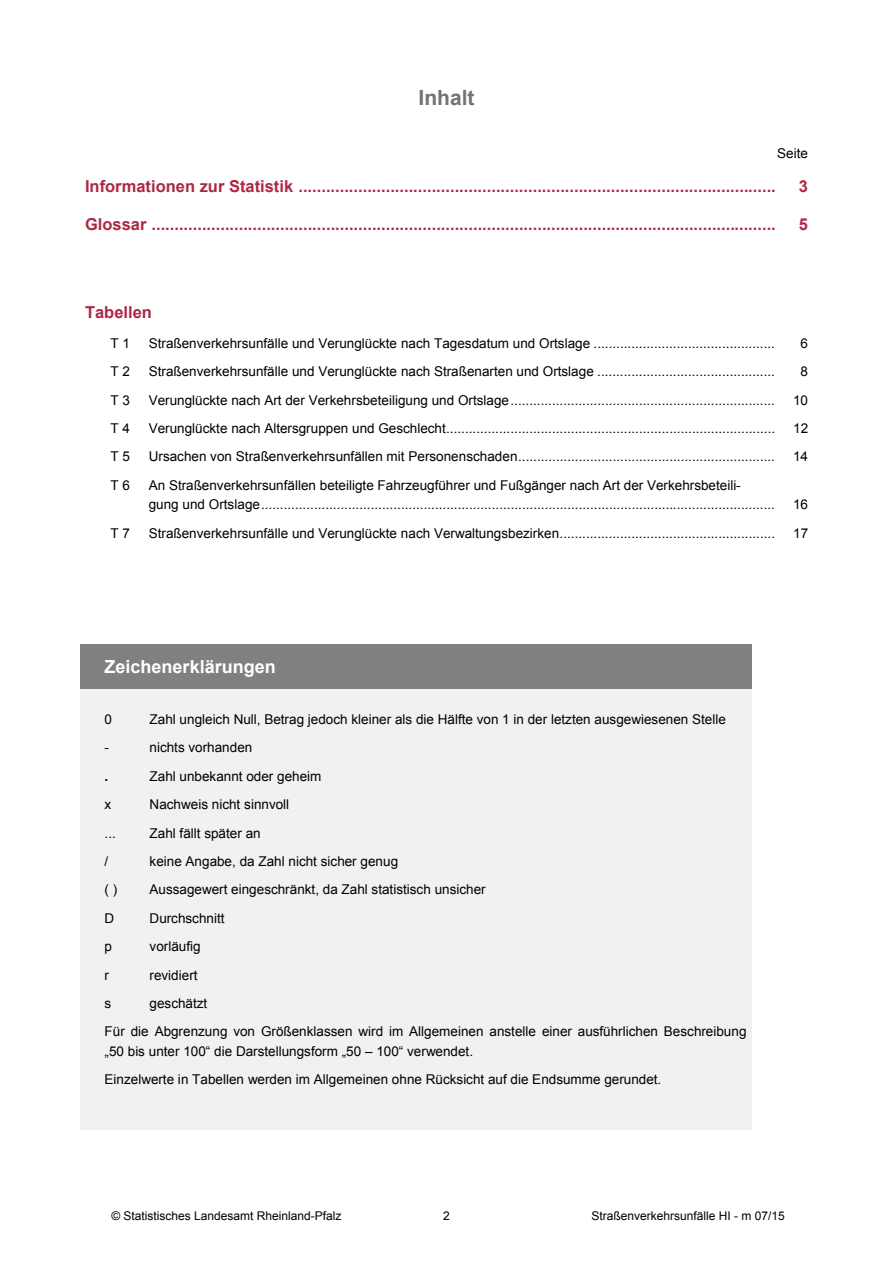
<style>
.page{position:relative;width:893px;height:1263px;background:#fff}
.page>*{position:absolute;margin:0;border:0;box-sizing:border-box;transform-origin:0 0}
.t1{font:700 21px "Arial";color:#717377}
.t2{font:700 18px "Arial";color:#fff}
.t3{font:700 16.5px "Arial";color:#ad2845}
.t4{font:13.5px/19.5px "Arial";color:#000}
.t5{font:700 13.5px "Arial";color:#000}
.t6{font:12px "Arial";color:#000}
</style>
<div class="page">
<div style="left:80px;top:644px;width:19px;height:45px;background:#808080"></div>
<div style="left:99px;top:644px;width:653px;height:45px;background:#808080"></div>
<div style="left:80px;top:689px;width:19px;height:22px;background:#eff1f2"></div>
<div style="left:99px;top:689px;width:45px;height:22px;background:#eff1f2"></div>
<div style="left:144px;top:689px;width:608px;height:22px;background:#eff1f2"></div>
<div style="left:80px;top:711px;width:19px;height:29px;background:#eff1f2"></div>
<div style="left:99px;top:711px;width:45px;height:29px;background:#eff1f2"></div>
<div style="left:150px;top:711px;width:597px;height:29px;background:#eff1f2"></div>
<div style="left:80px;top:740px;width:19px;height:28px;background:#eff1f2"></div>
<div style="left:99px;top:740px;width:45px;height:28px;background:#eff1f2"></div>
<div style="left:150px;top:740px;width:597px;height:28px;background:#eff1f2"></div>
<div style="left:80px;top:768px;width:19px;height:29px;background:#eff1f2"></div>
<div style="left:99px;top:768px;width:45px;height:29px;background:#eff1f2"></div>
<div style="left:150px;top:768px;width:597px;height:29px;background:#eff1f2"></div>
<div style="left:80px;top:797px;width:19px;height:28px;background:#eff1f2"></div>
<div style="left:99px;top:797px;width:45px;height:28px;background:#eff1f2"></div>
<div style="left:150px;top:797px;width:597px;height:28px;background:#eff1f2"></div>
<div style="left:80px;top:825px;width:19px;height:28px;background:#eff1f2"></div>
<div style="left:99px;top:825px;width:45px;height:28px;background:#eff1f2"></div>
<div style="left:150px;top:825px;width:597px;height:28px;background:#eff1f2"></div>
<div style="left:80px;top:853px;width:19px;height:29px;background:#eff1f2"></div>
<div style="left:99px;top:853px;width:45px;height:29px;background:#eff1f2"></div>
<div style="left:150px;top:853px;width:597px;height:29px;background:#eff1f2"></div>
<div style="left:80px;top:882px;width:19px;height:28px;background:#eff1f2"></div>
<div style="left:99px;top:882px;width:45px;height:28px;background:#eff1f2"></div>
<div style="left:150px;top:882px;width:597px;height:28px;background:#eff1f2"></div>
<div style="left:80px;top:910px;width:19px;height:29px;background:#eff1f2"></div>
<div style="left:99px;top:910px;width:45px;height:29px;background:#eff1f2"></div>
<div style="left:150px;top:910px;width:597px;height:29px;background:#eff1f2"></div>
<div style="left:80px;top:939px;width:19px;height:28px;background:#eff1f2"></div>
<div style="left:99px;top:939px;width:45px;height:28px;background:#eff1f2"></div>
<div style="left:150px;top:939px;width:597px;height:28px;background:#eff1f2"></div>
<div style="left:80px;top:967px;width:19px;height:28px;background:#eff1f2"></div>
<div style="left:99px;top:967px;width:45px;height:28px;background:#eff1f2"></div>
<div style="left:150px;top:967px;width:597px;height:28px;background:#eff1f2"></div>
<div style="left:80px;top:995px;width:19px;height:29px;background:#eff1f2"></div>
<div style="left:99px;top:995px;width:45px;height:29px;background:#eff1f2"></div>
<div style="left:150px;top:995px;width:597px;height:29px;background:#eff1f2"></div>
<div style="left:80px;top:1024px;width:19px;height:48px;background:#eff1f2"></div>
<div style="left:105px;top:1024px;width:642px;height:19px;background:#eff1f2"></div>
<div style="left:105px;top:1043px;width:642px;height:29px;background:#eff1f2"></div>
<div style="left:80px;top:1072px;width:19px;height:28px;background:#eff1f2"></div>
<div style="left:105px;top:1072px;width:642px;height:28px;background:#eff1f2"></div>
<div style="left:80px;top:1100px;width:19px;height:30px;background:#eff1f2"></div>
<div style="left:99px;top:1100px;width:45px;height:30px;background:#eff1f2"></div>
<div style="left:144px;top:1100px;width:608px;height:30px;background:#eff1f2"></div>
<h1 class="t1" style="left:418px;top:83px;width:57px">Inhalt</h1>
<p class="t4" style="left:777px;top:144px;width:32px">Seite</p>
<p class="t3" style="left:85px;top:176px;width:692px">Informationen zur Statistik ........................................................................................................</p>
<p class="t3" style="left:799px;top:176px;width:11px">3</p>
<p class="t3" style="left:85px;top:213px;width:692px">Glossar ........................................................................................................................................</p>
<p class="t3" style="left:799px;top:213px;width:11px">5</p>
<p class="t3" style="left:85px;top:301px;width:68px">Tabellen</p>
<p class="t4" style="left:111px;top:333px;width:21px">T 1</p>
<p class="t4" style="left:149px;top:333px;width:628px">Straßenverkehrsunfälle und Verunglückte nach Tagesdatum und Ortslage ................................................</p>
<p class="t4" style="left:800px;top:333px;width:9px">6</p>
<p class="t4" style="left:111px;top:362px;width:21px">T 2</p>
<p class="t4" style="left:149px;top:362px;width:628px">Straßenverkehrsunfälle und Verunglückte nach Straßenarten und Ortslage ...............................................</p>
<p class="t4" style="left:800px;top:362px;width:9px">8</p>
<p class="t4" style="left:111px;top:390px;width:21px">T 3</p>
<p class="t4" style="left:149px;top:390px;width:628px">Verunglückte nach Art der Verkehrsbeteiligung und Ortslage ......................................................................</p>
<p class="t4" style="left:793px;top:390px;width:17px">10</p>
<p class="t4" style="left:111px;top:419px;width:21px">T 4</p>
<p class="t4" style="left:149px;top:419px;width:628px">Verunglückte nach Altersgruppen und Geschlecht .......................................................................................</p>
<p class="t4" style="left:793px;top:419px;width:17px">12</p>
<p class="t4" style="left:111px;top:447px;width:21px">T 5</p>
<p class="t4" style="left:149px;top:447px;width:628px">Ursachen von Straßenverkehrsunfällen mit Personenschaden ....................................................................</p>
<p class="t4" style="left:793px;top:447px;width:17px">14</p>
<p class="t4" style="left:111px;top:475px;width:21px">T 6</p>
<p class="t4" style="left:149px;top:475px;width:628px">An Straßenverkehrsunfällen beteiligte Fahrzeugführer und Fußgänger nach Art der Verkehrsbeteili-<br>gung und Ortslage ........................................................................................................................................</p>
<p class="t4" style="left:793px;top:495px;width:17px">16</p>
<p class="t4" style="left:111px;top:523px;width:21px">T 7</p>
<p class="t4" style="left:149px;top:523px;width:628px">Straßenverkehrsunfälle und Verunglückte nach Verwaltungsbezirken .........................................................</p>
<p class="t4" style="left:793px;top:523px;width:17px">17</p>
<h2 class="t2" style="left:105px;top:654px;width:173px">Zeichenerklärungen</h2>
<p class="t4" style="left:105px;top:710px;width:9px">0</p>
<p class="t4" style="left:150px;top:710px;width:578px">Zahl ungleich Null, Betrag jedoch kleiner als die Hälfte von 1 in der letzten ausgewiesenen Stelle</p>
<p class="t4" style="left:105px;top:738px;width:6px">-</p>
<p class="t4" style="left:150px;top:738px;width:104px">nichts vorhanden</p>
<p class="t5" style="left:105px;top:767px;width:5px">.</p>
<p class="t4" style="left:150px;top:766px;width:173px">Zahl unbekannt oder geheim</p>
<p class="t4" style="left:105px;top:795px;width:8px">x</p>
<p class="t4" style="left:150px;top:795px;width:141px">Nachweis nicht sinnvoll</p>
<p class="t4" style="left:105px;top:823px;width:13px">...</p>
<p class="t4" style="left:150px;top:823px;width:113px">Zahl fällt später an</p>
<p class="t4" style="left:105px;top:852px;width:5px">/</p>
<p class="t4" style="left:150px;top:852px;width:250px">keine Angabe, da Zahl nicht sicher genug</p>
<p class="t4" style="left:105px;top:880px;width:14px">( )</p>
<p class="t4" style="left:150px;top:880px;width:338px">Aussagewert eingeschränkt, da Zahl statistisch unsicher</p>
<p class="t4" style="left:105px;top:908px;width:11px">D</p>
<p class="t4" style="left:150px;top:908px;width:76px">Durchschnitt</p>
<p class="t4" style="left:105px;top:937px;width:9px">p</p>
<p class="t4" style="left:150px;top:937px;width:52px">vorläufig</p>
<p class="t4" style="left:105px;top:965px;width:6px">r</p>
<p class="t4" style="left:150px;top:965px;width:49px">revidiert</p>
<p class="t4" style="left:105px;top:994px;width:8px">s</p>
<p class="t4" style="left:105px;top:989px;width:643px;line-height:28.5px;text-indent:45px">geschätzt<br>Für die Abgrenzung von Größenklassen wird im Allgemeinen anstelle einer ausführlichen Beschreibung</p>
<p class="t4" style="left:105px;top:1037px;width:558px;line-height:28.3px">„50 bis unter 100“ die Darstellungsform „50 – 100“ verwendet.<br>Einzelwerte in Tabellen werden im Allgemeinen ohne Rücksicht auf die Endsumme gerundet.</p>
<p class="t6" style="left:111px;top:1208px;width:232px">© Statistisches Landesamt Rheinland-Pfalz</p>
<p class="t6" style="left:443px;top:1208px;width:8px">2</p>
<p class="t6" style="left:591px;top:1208px;width:195px">Straßenverkehrsunfälle HI - m 07/15</p>
</div>
